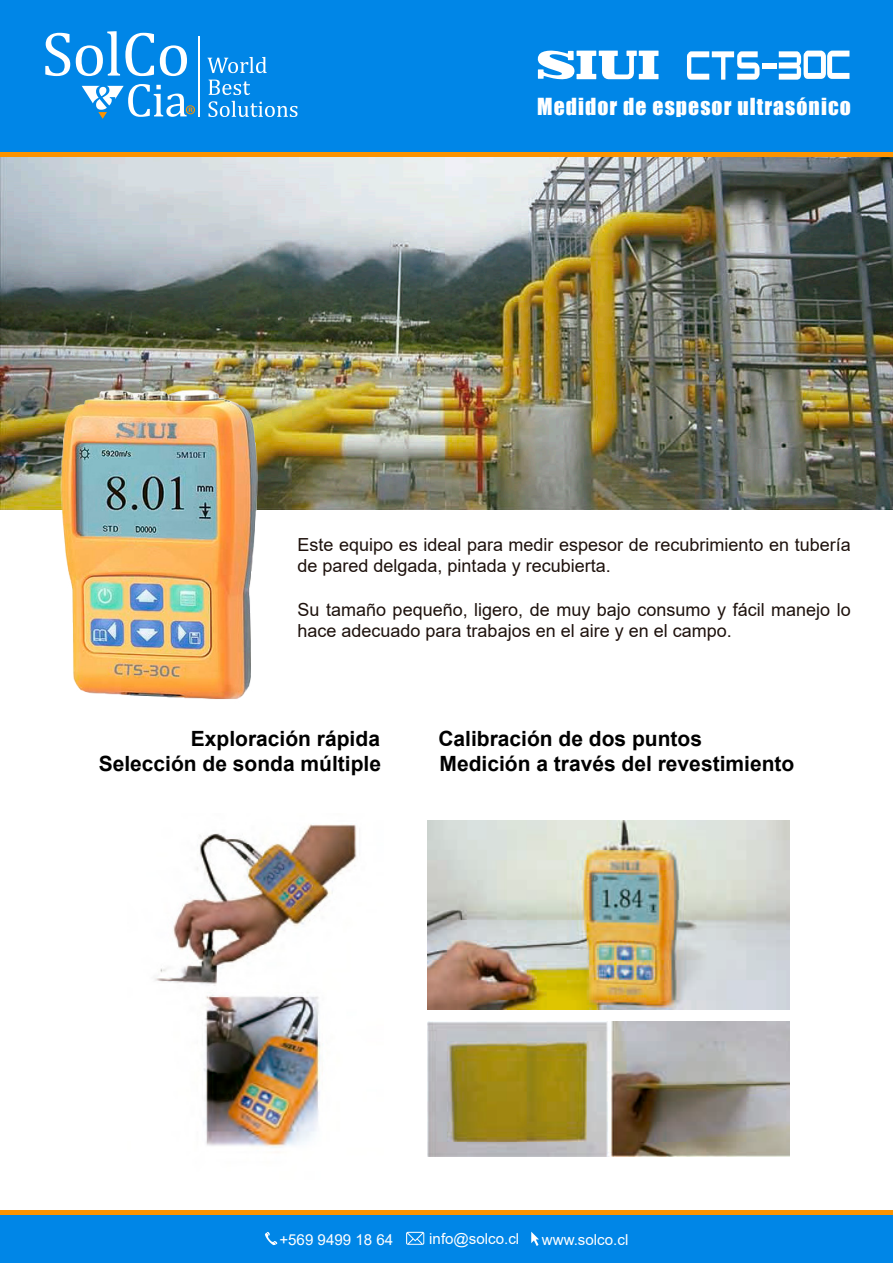
<style>
.page{position:relative;width:893px;height:1263px;background:#fff}
.page>*{position:absolute;margin:0;border:0;box-sizing:border-box;transform-origin:0 0}
.t1{font:21.6px "Impact";letter-spacing:.05em;color:#fff}
.t2{font:700 21px "Arial";color:#000}
.t3{font:18px/21.6px "Arial";color:#1d110c}
.t4{font:15.15px "Arial";color:#fff}
</style>
<div class="page">
<img style="left:0;top:157px;width:893px;height:352px">
<div style="left:0;top:0;width:893px;height:155px;background:#0086e7"></div>
<hr style="left:0;top:153px;width:893px;height:4px;background:#fc9300">
<svg style="left:45px;top:33px;width:25px;height:43px"></svg>
<svg style="left:76px;top:31px;width:78px;height:45px"></svg>
<svg style="left:160px;top:45px;width:27px;height:31px"></svg>
<hr style="left:198px;top:36px;width:1px;height:80px;background:#fff">
<svg style="left:207px;top:57px;width:60px;height:16px"></svg>
<svg style="left:209px;top:80px;width:41px;height:15px"></svg>
<svg style="left:208px;top:101px;width:89px;height:16px"></svg>
<svg style="left:82px;top:84px;width:113px;height:35px"></svg>
<div style="left:0;top:1212px;width:893px;height:51px;background:#0086e7"></div>
<div style="left:0;top:1210px;width:893px;height:5px;background:#fc9300"></div>
<svg style="left:265px;top:1232px;width:12px;height:13px"></svg>
<svg style="left:406px;top:1232px;width:18px;height:13px"></svg>
<svg style="left:531px;top:1232px;width:8px;height:14px"></svg>
<svg style="left:537px;top:50px;width:121px;height:29px"></svg>
<svg style="left:687px;top:51px;width:72px;height:29px"></svg>
<div style="left:762px;top:63px;width:14px;height:5px;background:#fff"></div>
<svg style="left:779px;top:51px;width:70px;height:29px"></svg>
<img style="left:47px;top:377px;width:228px;height:322px">
<img style="left:427px;top:820px;width:363px;height:189px">
<img style="left:155px;top:824px;width:202px;height:324px">
<img style="left:427px;top:1022px;width:363px;height:134px">
<p class="t1" style="left:537px;top:90px;width:315px">Medidor de espesor ultrasónico</p>
<p class="t3" style="left:297px;top:534px;width:555px">Este equipo es ideal para medir espesor de recubrimiento en tubería de pared delgada, pintada y recubierta.</p>
<p class="t3" style="left:297px;top:598px;width:555px">Su tamaño pequeño, ligero, de muy bajo consumo y fácil manejo lo hace adecuado para trabajos en el aire y en el campo.</p>
<p class="t2" style="left:191px;top:724px;width:191px">Exploración rápida</p>
<p class="t2" style="left:438px;top:724px;width:265px">Calibración de dos puntos</p>
<p class="t2" style="left:99px;top:749px;width:284px">Selección de sonda múltiple</p>
<p class="t2" style="left:439px;top:749px;width:356px">Medición a través del revestimiento</p>
<p class="t4" style="left:279px;top:1229px;width:115px">+569 9499 18 64</p>
<p class="t4" style="left:429px;top:1228px;width:92px">info@solco.cl</p>
<p class="t4" style="left:542px;top:1229px;width:88px">www.solco.cl</p>
</div>
